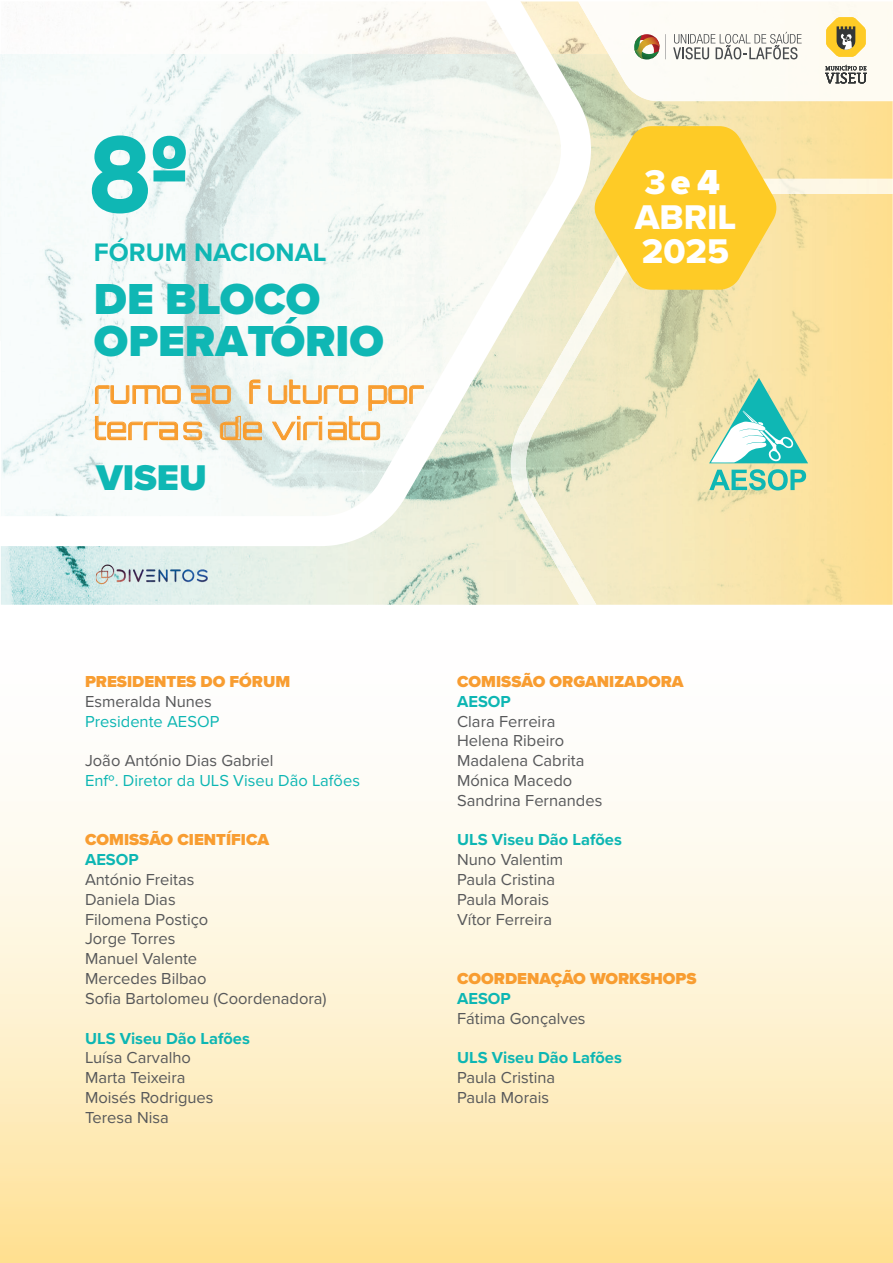
<style>
.page{position:relative;width:893px;height:1263px;background:#fff}
.page>*{position:absolute;margin:0;border:0;box-sizing:border-box;transform-origin:0 0}
.t1{font:700 111.9px "Anonymous Pro";color:#0fb7b4}
.t2{font:900 45px/42.5px "Proxima Nova";color:#0fb7b4}
.t3{font:900 37.05px "Proxima Nova";color:#0fb7b4}
.t4{font:900 36px "Proxima Nova";color:#fff}
.t5{font:35.55px/34.2px "Proxima Nova Extrabld";color:#fff}
.t6{font:300 30.15px/36.3px "Orbitron";color:#f89d2f}
.t7{font:700 26.25px "Proxima Nova";color:#0fb7b4}
.t8{font:16.5px/19.8px "Proxima Nova";color:#57585a}
.t9{font:900 16.5px "Proxima Nova";color:#f89d31}
.t10{font:700 16.5px "Proxima Nova";color:#0db6b3}
.t11{font:16.5px "Proxima Nova";color:#0db6b3}
.s1{font-family:"Proxima Nova Extrabld";font-weight:400;font-size:35.55px}
</style>
<div class="page">
<img style="left:525px;top:54px;width:315px;height:551px">
<div style="left:840px;top:101px;width:53px;height:504px;background:#fde094"></div>
<div style="left:473px;top:546px;width:52px;height:59px;background:#f1eed3"></div>
<img style="left:420px;top:546px;width:53px;height:59px">
<img style="left:368px;top:546px;width:52px;height:59px">
<img style="left:1px;top:546px;width:367px;height:59px">
<svg style="left:1px;top:1px;width:590px;height:545px"></svg>
<img style="left:777px;top:179px;width:116px;height:47px">
<img style="left:607px;top:290px;width:46px;height:16px">
<img style="left:558px;top:275px;width:49px;height:114px">
<img style="left:511px;top:358px;width:48px;height:211px">
<img style="left:558px;top:538px;width:38px;height:67px">
<img style="left:578px;top:1px;width:314px;height:53px">
<div style="left:609px;top:54px;width:283px;height:47px;background:#fdfcf4"></div>
<svg style="left:594px;top:126px;width:183px;height:164px;background:#fbd148"></svg>
<svg style="left:673px;top:32px;width:129px;height:27px"></svg>
<svg style="left:665px;top:34px;width:1px;height:25px"></svg>
<svg style="left:634px;top:34px;width:25px;height:26px"></svg>
<svg style="left:826px;top:17px;width:40px;height:40px"></svg>
<svg style="left:825px;top:65px;width:42px;height:19px"></svg>
<svg style="left:709px;top:469px;width:97px;height:21px;background:#8aceae"></svg>
<svg style="left:709px;top:378px;width:99px;height:85px"></svg>
<h1 class="t1" style="left:94px;top:109px;width:104px">8<sup>º</sup></h1>
<h3 class="t7" style="left:94px;top:233px;width:234px">FÓRUM NACIONAL</h3>
<h2 class="t2" style="left:94px;top:277px;width:292px">DE BLOCO<br>OPERATÓRIO</h2>
<h3 class="t6" style="left:94px;top:374px;width:331px">rumo ao f uturo por terras de viriato</h3>
<h3 class="t3" style="left:96px;top:450px;width:112px">VISEU</h3>
<h3 class="t4" style="left:644px;top:155px;width:77px"><span class="s1">3</span>e4</h3>
<h3 class="t5" style="left:635px;top:199px;width:103px">ABRIL<br>2025</h3>
<p class="t9" style="left:85px;top:669px;width:207px">PRESIDENTES DO FÓRUM</p>
<p class="t8" style="left:85px;top:691px;width:128px">Esmeralda Nunes</p>
<p class="t11" style="left:85px;top:709px;width:136px">Presidente AESOP</p>
<p class="t8" style="left:85px;top:750px;width:190px">João António Dias Gabriel</p>
<p class="t11" style="left:85px;top:768px;width:276px">Enfº. Diretor da ULS Viseu Dão Lafões</p>
<p class="t9" style="left:85px;top:828px;width:186px">COMISSÃO CIENTÍFICA</p>
<p class="t10" style="left:85px;top:847px;width:55px">AESOP</p>
<p class="t8" style="left:85px;top:869px;width:243px">António Freitas<br>Daniela Dias<br>Filomena Postiço<br>Jorge Torres<br>Manuel Valente<br>Mercedes Bilbao<br>Sofia Bartolomeu (Coordenadora)</p>
<p class="t10" style="left:85px;top:1026px;width:166px">ULS Viseu Dão Lafões</p>
<p class="t8" style="left:85px;top:1047px;width:130px">Luísa Carvalho<br>Marta Teixeira<br>Moisés Rodrigues<br>Teresa Nisa</p>
<p class="t9" style="left:457px;top:669px;width:228px">COMISSÃO ORGANIZADORA</p>
<p class="t10" style="left:457px;top:689px;width:55px">AESOP</p>
<p class="t8" style="left:457px;top:710px;width:147px">Clara Ferreira<br>Helena Ribeiro<br>Madalena Cabrita<br>Mónica Macedo<br>Sandrina Fernandes</p>
<p class="t10" style="left:457px;top:828px;width:166px">ULS Viseu Dão Lafões</p>
<p class="t8" style="left:457px;top:849px;width:108px">Nuno Valentim<br>Paula Cristina<br>Paula Morais<br>Vítor Ferreira</p>
<p class="t9" style="left:457px;top:966px;width:241px">COORDENAÇÃO WORKSHOPS</p>
<p class="t10" style="left:457px;top:986px;width:55px">AESOP</p>
<p class="t8" style="left:457px;top:1007px;width:130px">Fátima Gonçalves</p>
<p class="t10" style="left:457px;top:1045px;width:166px">ULS Viseu Dão Lafões</p>
<p class="t8" style="left:457px;top:1067px;width:100px">Paula Cristina<br>Paula Morais</p>
</div>
